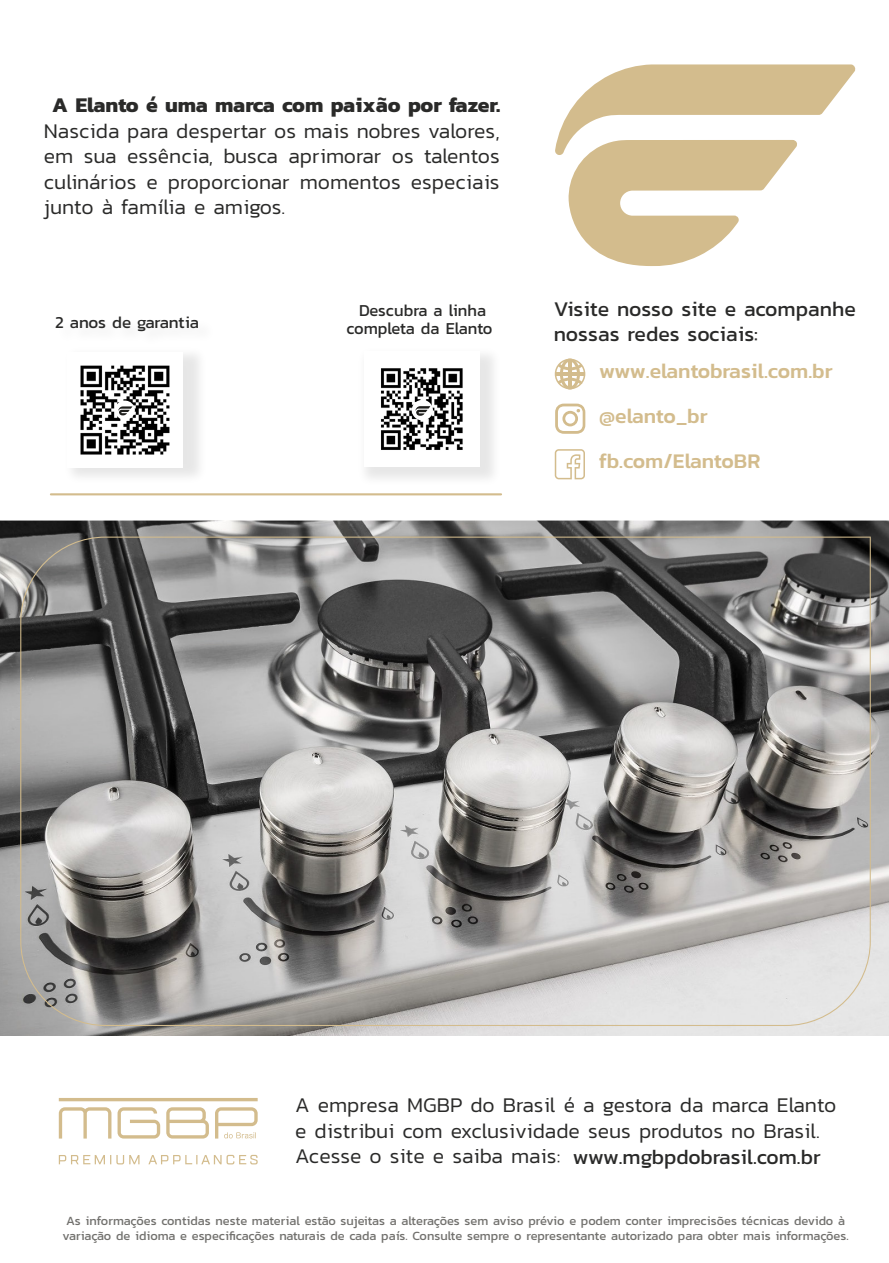
<style>
.page{position:relative;width:889px;height:1263px;background:#fff}
.page>*{position:absolute;margin:0;border:0;box-sizing:border-box;transform-origin:0 0}
.t1{font:300 21.3px/25.5px "Kanit";color:#2a2a29;text-align:justify}
.t2{font:21.3px/25.5px "Kanit";color:#2a2a29}
.t3{font:700 21.3px "Kanit";color:#2a2a29}
.t4{font:500 21.15px/45.2px "Kanit";color:#d3bc8d}
.t5{font:21.15px "Kanit";color:#2a2a29}
.t6{font:16.95px/17.4px "Kanit";letter-spacing:-.005em;color:#2a2a29;text-align:center}
.t7{font:12.75px/15.3px "Kanit";color:#71706d}
.s1{font-weight:300;font-size:21.3px}
</style>
<div class="page">
<img style="left:74px;top:352px;width:108px;height:114px">
<div style="left:115px;top:401px;width:20px;height:19px;background:#fff;border-radius:50%"></div>
<svg style="left:118px;top:406px;width:14px;height:9px"></svg>
<svg style="left:554px;top:358px;width:31px;height:32px"></svg>
<svg style="left:555px;top:404px;width:30px;height:30px"></svg>
<svg style="left:554px;top:449px;width:30px;height:30px"></svg>
<img style="left:0;top:520px;width:888px;height:515px">
<svg style="left:20px;top:537px;width:850px;height:489px"></svg>
<hr style="left:51px;top:493px;width:450px;height:2px;background:#d3bc8d">
<img style="left:364px;top:351px;width:115px;height:116px">
<div style="left:411px;top:400px;width:22px;height:20px;background:#fff;border-radius:50%"></div>
<svg style="left:415px;top:406px;width:15px;height:10px"></svg>
<svg style="left:555px;top:64px;width:301px;height:202px"></svg>
<svg style="left:117px;top:1107px;width:43px;height:31px"></svg>
<svg style="left:59px;top:1107px;width:52px;height:31px"></svg>
<svg style="left:166px;top:1107px;width:43px;height:31px"></svg>
<hr style="left:59px;top:1098px;width:198px;height:3px;background:#d3bc8d">
<svg style="left:215px;top:1107px;width:42px;height:31px"></svg>
<svg style="left:59px;top:1155px;width:80px;height:9px"></svg>
<svg style="left:148px;top:1155px;width:109px;height:9px"></svg>
<p class="t3" style="left:52px;top:88px;width:449px">A Elanto é uma marca com paixão por fazer.</p>
<p class="t1" style="left:44px;top:117px;width:457px">Nascida para despertar os mais nobres valores, em sua essência, busca aprimorar os talentos culinários e proporcionar momentos especiais junto à família e amigos.</p>
<p class="t6" style="left:55px;top:313px;width:145px">2 anos de garantia</p>
<p class="t6" style="left:346px;top:301px;width:147px">Descubra a linha completa da Elanto</p>
<p class="t2" style="left:553px;top:295px;width:303px">Visite nosso site e acompanhe nossas redes sociais:</p>
<p class="t4" style="left:599px;top:348px;width:235px">www.elantobrasil.com.br @elanto_br fb.com/ElantoBR</p>
<p class="t1" style="left:295px;top:1092px;width:542px">A empresa MGBP do Brasil é a gestora da marca Elanto e distribui com exclusividade seus produtos no Brasil.</p>
<p class="t5" style="left:295px;top:1141px;width:527px"><span class="s1">Acesse o site e saiba mais:</span> www.mgbpdobrasil.com.br</p>
<p class="t7" style="left:62px;top:1212px;width:787px">As informações contidas neste material estão sujeitas a alterações sem aviso prévio e podem conter imprecisões técnicas devido à variação de idioma e especificações naturais de cada país. Consulte sempre o representante autorizado para obter mais informações.</p>
</div>
